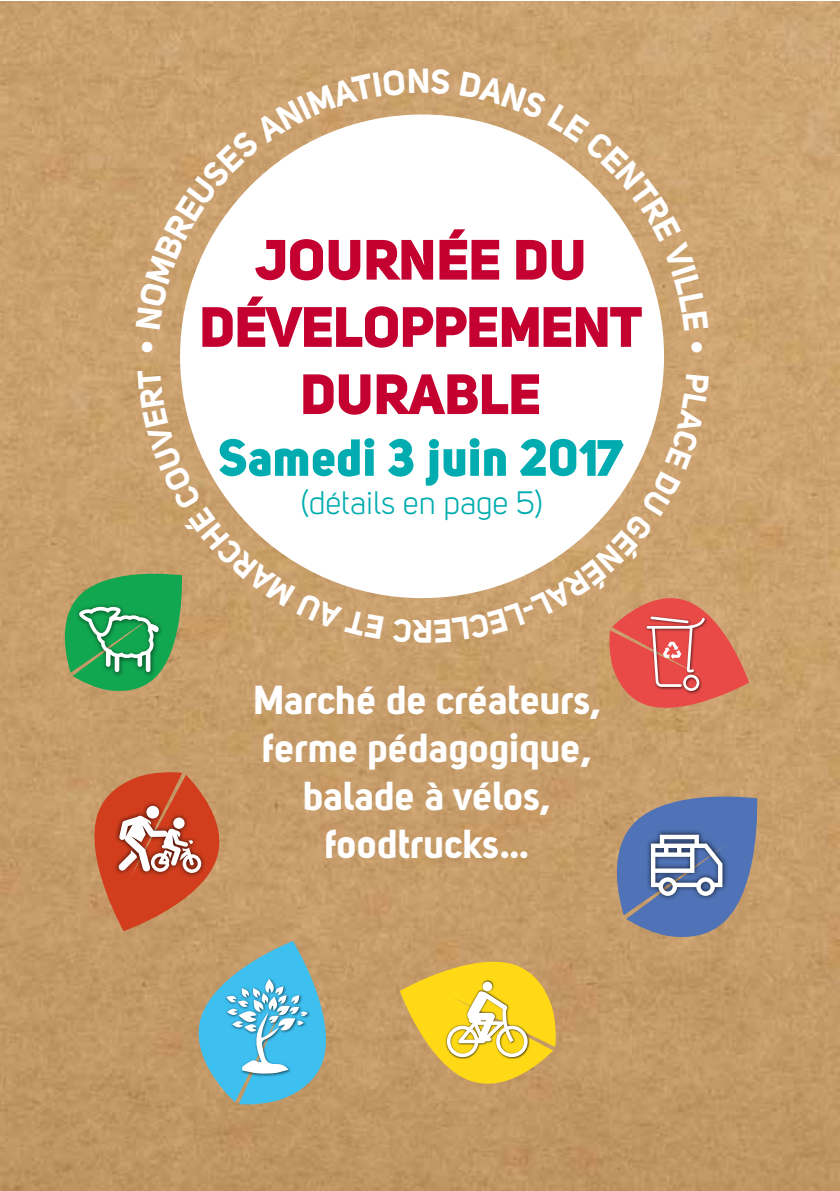
<style>
.page{position:relative;width:840px;height:1191px;background:#fff}
.page>*{position:absolute;margin:0;border:0;box-sizing:border-box;transform-origin:0 0}
.t1{font:56px/67.2px "Uni Sans Heavy";color:#c3002f;text-align:center}
.t2{font:51.4px "Uni Sans Heavy";color:#00acaf}
.t3{font:40px/48px "Uni Sans Bold";color:#fff;text-align:center}
.t4{font:32px "Uni Sans Book";color:#00acaf}
.t5{font:32px "Uni Sans Bold";color:#fff}
</style>
<div class="page">
<img style="left:0;top:1px;width:839px;height:1190px">
<div style="left:180px;top:114px;width:483px;height:484px;background:#fff;border-radius:50%"></div>
<svg style="left:189px;top:941px;width:148px;height:164px;background:#7fb2b7"></svg>
<svg style="left:606px;top:787px;width:154px;height:151px;background:#81889f"></svg>
<svg style="left:82px;top:771px;width:147px;height:160px;background:#cc734f"></svg>
<svg style="left:399px;top:950px;width:157px;height:143px;background:#e4bf47"></svg>
<svg style="left:482px;top:981px;width:10px;height:10px"></svg>
<svg style="left:392px;top:618px;width:19px;height:24px"></svg>
<svg style="left:434px;top:374px;width:314px;height:344px"></svg>
<svg style="left:56px;top:369px;width:328px;height:323px"></svg>
<svg style="left:142px;top:341px;width:11px;height:11px"></svg>
<svg style="left:136px;top:66px;width:314px;height:264px"></svg>
<svg style="left:459px;top:72px;width:249px;height:259px"></svg>
<svg style="left:691px;top:342px;width:10px;height:11px"></svg>
<h1 class="t1" style="left:201px;top:226px;width:443px">JOURNÉE DU<br>DÉVELOPPEMENT<br>DURABLE</h1>
<p class="t2" style="left:219px;top:427px;width:406px">Samedi 3 juin 2017</p>
<p class="t4" style="left:300px;top:485px;width:244px">(détails en page 5)</p>
<p class="t5" style="left:432px;top:651px;width:22px;rotate:-180deg">R</p>
<p class="t3" style="left:253px;top:675px;width:349px">Marché de créateurs, ferme pédagogique, balade à vélos, foodtrucks…</p>
</div>
